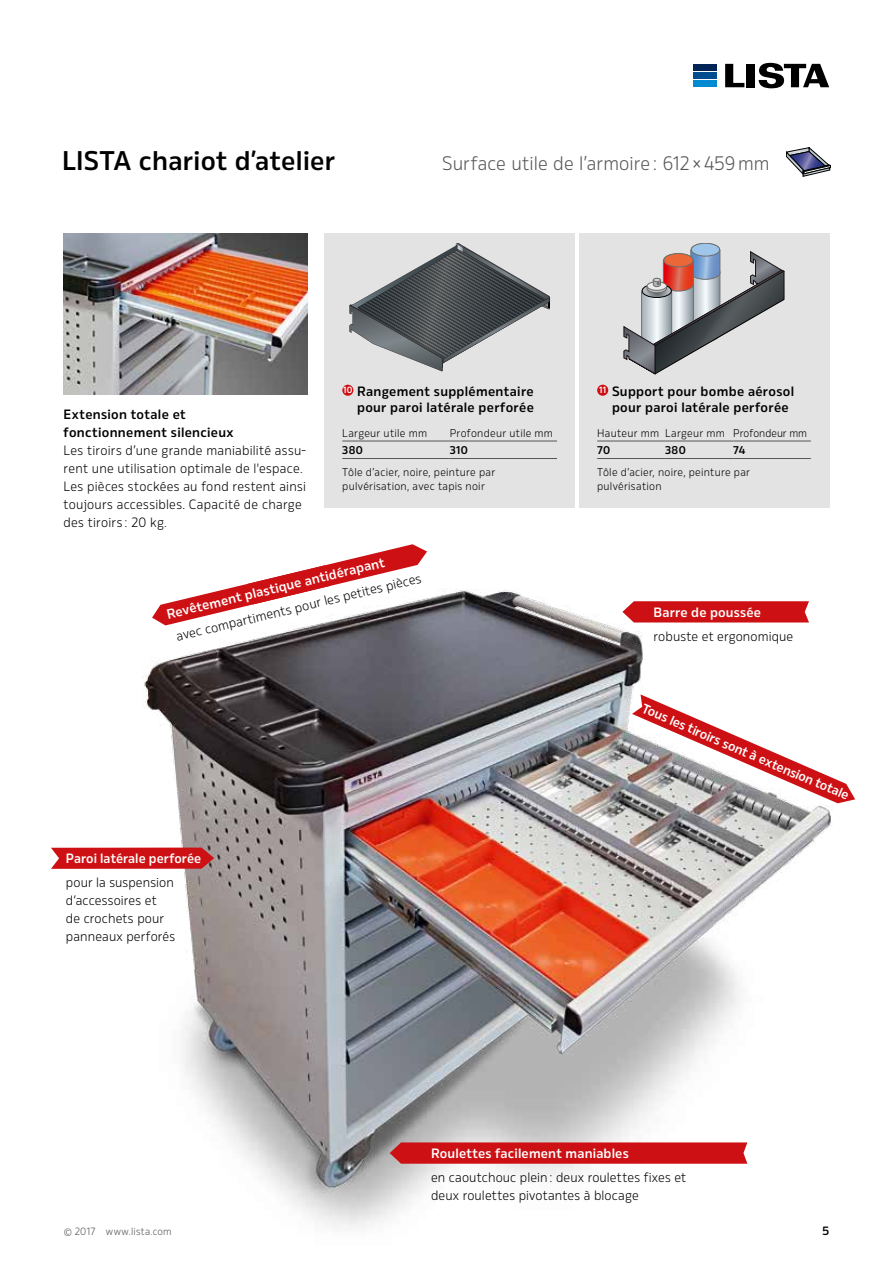
<style>
.page{position:relative;width:893px;height:1263px;background:#fff}
.page>*{position:absolute;margin:0;border:0;box-sizing:border-box;transform-origin:0 0}
.t1{font:600 27px "Rleud";letter-spacing:.01em;color:#000}
.t2{font:300 19.5px "Rleud";letter-spacing:.005em;color:#565655}
.t3{font:300 13.5px/18px "Rleud";letter-spacing:.015em;color:#000}
.t4{font:600 13.5px/16.5px "Rleud";letter-spacing:.02em;color:#000}
.t5{font:600 13.5px "Rleud";letter-spacing:.01em;color:#fff}
.t6{font:600 12px "Rleud";color:#000}
.t7{font:300 11.25px/14.2px "Rleud";letter-spacing:.025em;color:#000}
.t8{font:600 11.25px "Rleud";letter-spacing:.03em;color:#000}
.t9{font:300 10.5px "Rleud";letter-spacing:.02em;color:#565655}
</style>
<div class="page">
<div style="left:693px;top:64px;width:24px;height:7px;background:#002455"></div>
<div style="left:693px;top:72px;width:24px;height:7px;background:#004c90"></div>
<div style="left:693px;top:81px;width:24px;height:6px;background:#008ad2"></div>
<svg style="left:725px;top:64px;width:19px;height:23px"></svg>
<div style="left:747px;top:64px;width:8px;height:23px;background:#000"></div>
<svg style="left:759px;top:63px;width:70px;height:25px"></svg>
<img style="left:144px;top:590px;width:695px;height:638px">
<div style="left:325px;top:233px;width:250px;height:275px;background:#e3e3e3"></div>
<div style="left:579px;top:233px;width:250px;height:275px;background:#e3e3e3"></div>
<img style="left:64px;top:233px;width:244px;height:162px">
<svg style="left:786px;top:148px;width:45px;height:28px"></svg>
<svg style="left:624px;top:243px;width:160px;height:131px"></svg>
<svg style="left:349px;top:243px;width:202px;height:128px"></svg>
<svg style="left:632px;top:694px;width:223px;height:109px"></svg>
<svg style="left:390px;top:1142px;width:357px;height:22px;background:#cd1a1d"></svg>
<svg style="left:152px;top:544px;width:275px;height:81px"></svg>
<svg style="left:622px;top:601px;width:187px;height:21px;background:#cf1d20"></svg>
<svg style="left:51px;top:847px;width:163px;height:22px;background:#cd2225"></svg>
<hr style="left:342px;top:441px;width:108px;height:1px;background:#565655">
<hr style="left:450px;top:441px;width:107px;height:1px;background:#565655">
<hr style="left:342px;top:458px;width:108px;height:1px;background:#565655">
<hr style="left:450px;top:458px;width:107px;height:1px;background:#565655">
<div style="left:342px;top:385px;width:11px;height:11px;background:#cd1013;border-radius:50%"></div>
<hr style="left:597px;top:441px;width:68px;height:1px;background:#565655">
<hr style="left:665px;top:441px;width:68px;height:1px;background:#565655">
<hr style="left:733px;top:441px;width:78px;height:1px;background:#565655">
<hr style="left:597px;top:458px;width:68px;height:1px;background:#565655">
<hr style="left:665px;top:458px;width:68px;height:1px;background:#565655">
<hr style="left:733px;top:458px;width:78px;height:1px;background:#565655">
<div style="left:597px;top:385px;width:11px;height:11px;background:#cd1013;border-radius:50%"></div>
<h1 class="t1" style="left:62px;top:142px;width:275px">LISTA chariot d’atelier</h1>
<h2 class="t2" style="left:442px;top:150px;width:329px">Surface utile de l’armoire : 612 × 459 mm</h2>
<p class="t4" style="left:64px;top:404px;width:172px;line-height:18px">Extension totale et fonctionnement silencieux</p>
<p class="t3" style="left:64px;top:441px;width:244px">Les tiroirs d’une grande maniabilité assu&shy;rent une utilisation optimale de l'espace.<br>Les pièces stockées au fond restent ainsi toujours accessibles. Capacité de charge des tiroirs : 20 kg.</p>
<p class="t4" style="left:343px;top:382px;width:192px;text-align:right"><sup>10</sup> Rangement supplémentaire pour paroi latérale perforée</p>
<p class="t7" style="left:342px;top:425px;width:86px">Largeur utile mm</p>
<p class="t7" style="left:450px;top:425px;width:105px">Profondeur utile mm</p>
<p class="t8" style="left:342px;top:443px;width:22px">380</p>
<p class="t8" style="left:450px;top:443px;width:20px">310</p>
<p class="t7" style="left:342px;top:465px;width:154px">Tôle d’acier, noire, peinture par pulvérisation, avec tapis noir</p>
<p class="t5" style="left:165px;top:604px;width:225px;rotate:-13deg">Revêtement plastique antidérapant</p>
<p class="t3" style="left:174px;top:626px;width:253px;rotate:-13deg">avec compartiments pour les petites pièces</p>
<p class="t5" style="left:66px;top:849px;width:137px">Paroi latérale perforée</p>
<p class="t3" style="left:66px;top:873px;width:111px">pour la suspension d‘accessoires et<br>de crochets pour panneaux perforés</p>
<p class="t4" style="left:599px;top:382px;width:197px;text-align:center"><sup>11</sup> Support pour bombe aérosol pour paroi latérale perforée</p>
<p class="t7" style="left:597px;top:425px;width:212px">Hauteur mm Largeur mm Profondeur mm</p>
<p class="t8" style="left:597px;top:443px;width:15px">70</p>
<p class="t8" style="left:665px;top:443px;width:22px">380</p>
<p class="t8" style="left:733px;top:443px;width:14px">74</p>
<p class="t7" style="left:597px;top:465px;width:154px">Tôle d’acier, noire, peinture par pulvérisation</p>
<p class="t5" style="left:654px;top:603px;width:109px">Barre de poussée</p>
<p class="t3" style="left:654px;top:627px;width:141px">robuste et ergonomique</p>
<p class="t5" style="left:646px;top:699px;width:225px;rotate:23deg">Tous les tiroirs sont à extension totale</p>
<p class="t5" style="left:431px;top:1144px;width:199px">Roulettes facilement maniables</p>
<p class="t3" style="left:431px;top:1167px;width:257px">en caoutchouc plein: deux roulettes fixes et deux roulettes pivotantes à blocage</p>
<p class="t9" style="left:64px;top:1225px;width:109px">© 2017 www.lista.com</p>
<p class="t6" style="left:822px;top:1223px;width:8px">5</p>
</div>
